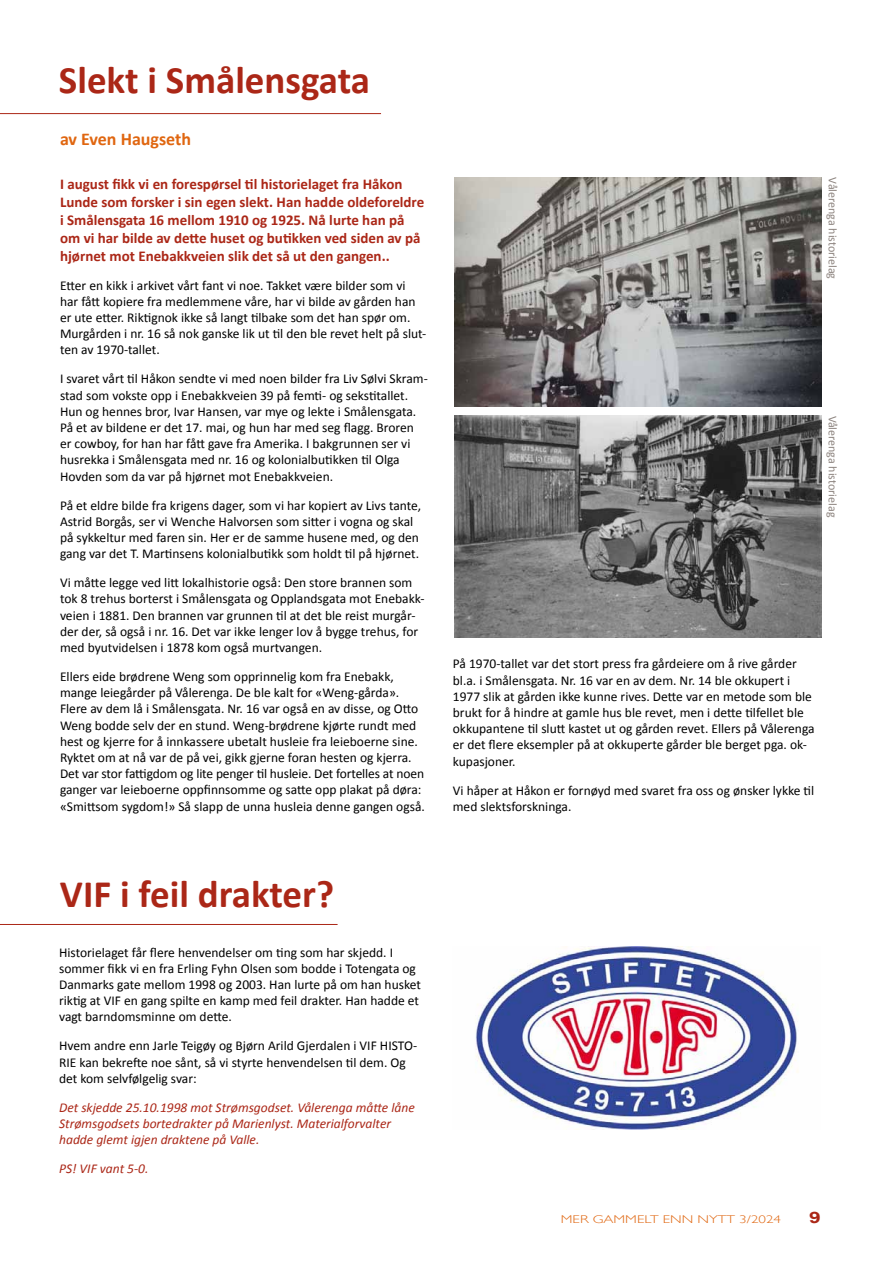
<style>
.page{position:relative;width:893px;height:1263px;background:#fff}
.page>*{position:absolute;margin:0;border:0;box-sizing:border-box;transform-origin:0 0}
.t1{font:700 39px "Calibri";color:#ab2717}
.t2{font:700 18px "Calibri";color:#e06610}
.t3{font:700 15.75px "Arial";color:#ab2717;scale:1.33 1}
.t4{font:700 15px/18px "Calibri";color:#ab2717}
.t5{font:13.5px/16.2px "Calibri";color:#000}
.t6{font:italic 13.5px/16.2px "Calibri";color:#ab2717}
.t7{font:12px "Calibri";color:#8d847f}
.t8{font:300 11.25px "Gill Sans";color:#e06610;scale:1.33 1}
</style>
<div class="page">
<hr style="left:0;top:113px;width:381px;height:1px;background:#ab2717">
<img style="left:455px;top:177px;width:367px;height:229px">
<img style="left:454px;top:415px;width:367px;height:223px">
<hr style="left:0;top:924px;width:338px;height:1px;background:#ab2717">
<img style="left:475px;top:946px;width:323px;height:183px">
<h1 class="t1" style="left:59px;top:56px;width:313px">Slekt i Smålensgata</h1>
<h2 class="t2" style="left:60px;top:128px;width:133px">av Even Haugseth</h2>
<p class="t4" style="left:60px;top:174px;width:366px">I august fikk vi en forespørsel til historielaget fra Håkon Lunde som forsker i sin egen slekt. Han hadde oldeforeldre i Smålensgata 16 mellom 1910 og 1925. Nå lurte han på om vi har bilde av dette huset og butikken ved siden av på hjørnet mot Enebakkveien slik det så ut den gangen..</p>
<p class="t5" style="left:60px;top:276px;width:368px">Etter en kikk i arkivet vårt fant vi noe. Takket være bilder som vi har fått kopiere fra medlemmene våre, har vi bilde av gården han er ute etter. Riktignok ikke så langt tilbake som det han spør om.<br>Murgården i nr. 16 så nok ganske lik ut til den ble revet helt på slut&shy;ten av 1970-tallet.</p>
<p class="t5" style="left:60px;top:370px;width:369px">I svaret vårt til Håkon sendte vi med noen bilder fra Liv Sølvi Skram&shy;stad som vokste opp i Enebakkveien 39 på femti- og sekstitallet.<br>Hun og hennes bror, Ivar Hansen, var mye og lekte i Smålensgata.<br>På et av bildene er det 17. mai, og hun har med seg flagg. Broren er cowboy, for han har fått gave fra Amerika. I bakgrunnen ser vi husrekka i Smålensgata med nr. 16 og kolonialbutikken til Olga Hovden som da var på hjørnet mot Enebakkveien.</p>
<p class="t5" style="left:60px;top:496px;width:363px">På et eldre bilde fra krigens dager, som vi har kopiert av Livs tante, Astrid Borgås, ser vi Wenche Halvorsen som sitter i vogna og skal på sykkeltur med faren sin. Her er de samme husene med, og den gang var det T. Martinsens kolonialbutikk som holdt til på hjørnet.</p>
<p class="t5" style="left:60px;top:574px;width:366px">Vi måtte legge ved litt lokalhistorie også: Den store brannen som tok 8 trehus borterst i Smålensgata og Opplandsgata mot Enebakk&shy;veien i 1881. Den brannen var grunnen til at det ble reist murgår&shy;der der, så også i nr. 16. Det var ikke lenger lov å bygge trehus, for med byutvidelsen i 1878 kom også murtvangen.</p>
<p class="t5" style="left:60px;top:668px;width:366px">Ellers eide brødrene Weng som opprinnelig kom fra Enebakk, mange leiegårder på Vålerenga. De ble kalt for «Weng-gårda».<br>Flere av dem lå i Smålensgata. Nr. 16 var også en av disse, og Otto Weng bodde selv der en stund. Weng-brødrene kjørte rundt med hest og kjerre for å innkassere ubetalt husleie fra leieboerne sine.<br>Ryktet om at nå var de på vei, gikk gjerne foran hesten og kjerra.<br>Det var stor fattigdom og lite penger til husleie. Det fortelles at noen ganger var leieboerne oppfinnsomme og satte opp plakat på døra: «Smittsom sygdom!» Så slapp de unna husleia denne gangen også.</p>
<p class="t7" style="left:840px;top:177px;width:103px;rotate:90deg">Vålerenga historielag</p>
<p class="t7" style="left:840px;top:415px;width:103px;rotate:90deg">Vålerenga historielag</p>
<p class="t5" style="left:453px;top:655px;width:363px">På 1970-tallet var det stort press fra gårdeiere om å rive gårder bl.a. i Smålensgata. Nr. 16 var en av dem. Nr. 14 ble okkupert i 1977 slik at gården ikke kunne rives. Dette var en metode som ble brukt for å hindre at gamle hus ble revet, men i dette tilfellet ble okkupantene til slutt kastet ut og gården revet. Ellers på Vålerenga er det flere eksempler på at okkuperte gårder ble berget pga. ok&shy;kupasjoner.</p>
<p class="t5" style="left:453px;top:781px;width:363px">Vi håper at Håkon er fornøyd med svaret fra oss og ønsker lykke til med slektsforskninga.</p>
<h1 class="t1" style="left:60px;top:870px;width:276px">VIF i feil drakter?</h1>
<p class="t5" style="left:59px;top:943px;width:363px">Historielaget får flere henvendelser om ting som har skjedd. I sommer fikk vi en fra Erling Fyhn Olsen som bodde i Totengata og Danmarks gate mellom 1998 og 2003. Han lurte på om han husket riktig at VIF en gang spilte en kamp med feil drakter. Han hadde et vagt barndomsminne om dette.</p>
<p class="t5" style="left:59px;top:1037px;width:359px">Hvem andre enn Jarle Teigøy og Bjørn Arild Gjerdalen i VIF HISTO-<br>RIE kan bekrefte noe sånt, så vi styrte henvendelsen til dem. Og det kom selvfølgelig svar:</p>
<p class="t6" style="left:59px;top:1098px;width:357px">Det skjedde 25.10.1998 mot Strømsgodset. Vålerenga måtte låne<br>Strømsgodsets bortedrakter på Marienlyst. Materialforvalter hadde glemt igjen draktene på Valle.</p>
<p class="t6" style="left:59px;top:1160px;width:91px">PS! VIF vant 5-0.</p>
<p class="t8" style="left:561px;top:1211px;width:167px">MER GAMMELT ENN NYTT 3/2024</p>
<p class="t3" style="left:809px;top:1207px;width:10px">9</p>
</div>
